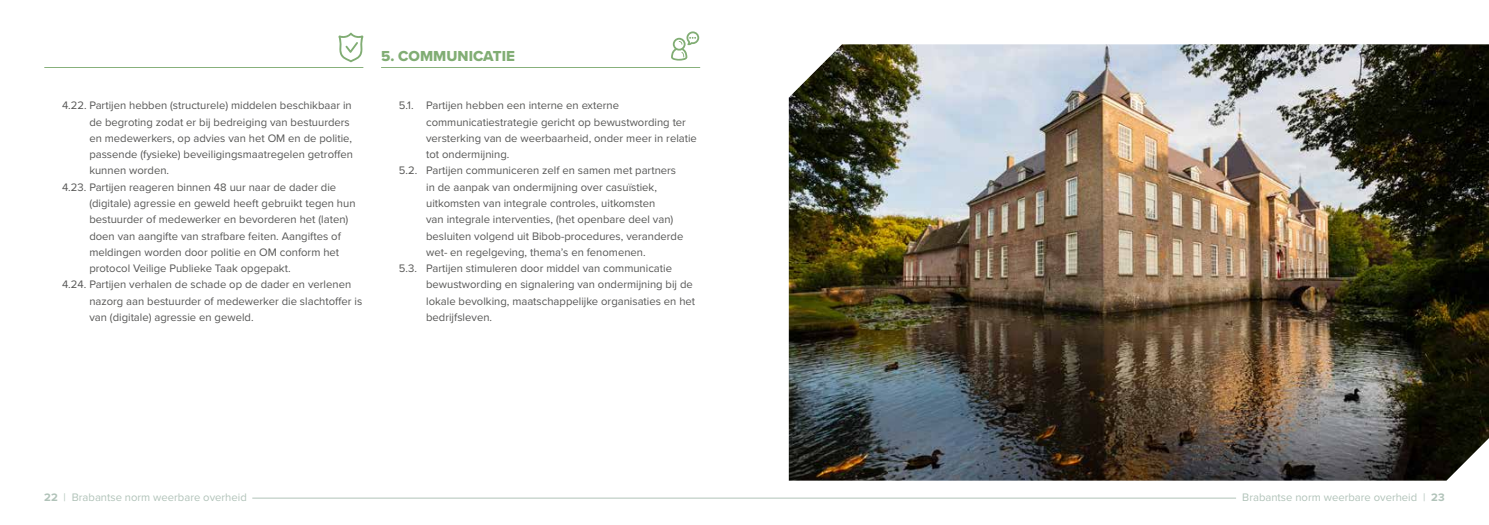
<style>
.page{position:relative;width:1489px;height:525px;background:#fff}
.page>*{position:absolute;margin:0;border:0;box-sizing:border-box;transform-origin:0 0}
.t1{font:15px "Proxima Nova Extrabld";color:#81ad74}
.t2{font:11.25px "Proxima Nova";color:#575756}
.t3{font:11.25px "Proxima Nova";color:#b1c3b9}
.s1{font-weight:700}
</style>
<div class="page">
<hr style="left:252px;top:497px;width:983px;height:1px;background:#b1c3b9">
<hr style="left:44px;top:67px;width:319px;height:1px;background:#81ad74">
<svg style="left:338px;top:33px;width:25px;height:29px"></svg>
<hr style="left:381px;top:67px;width:319px;height:1px;background:#81ad74">
<svg style="left:671px;top:31px;width:28px;height:30px"></svg>
<img style="left:788px;top:44px;width:700px;height:436px">
<p class="t2" style="left:62px;top:97px;width:291px">4.22. Partijen hebben (structurele) middelen beschikbaar in</p>
<p class="t2" style="left:89px;top:113px;width:262px">de begroting zodat er bij bedreiging van bestuurders</p>
<p class="t2" style="left:89px;top:130px;width:264px">en medewerkers, op advies van het OM en de politie,</p>
<p class="t2" style="left:89px;top:146px;width:265px">passende (fysieke) beveiligingsmaatregelen getroffen</p>
<p class="t2" style="left:89px;top:162px;width:81px">kunnen worden.</p>
<p class="t2" style="left:62px;top:178px;width:276px">4.23. Partijen reageren binnen 48 uur naar de dader die</p>
<p class="t2" style="left:89px;top:195px;width:268px">(digitale) agressie en geweld heeft gebruikt tegen hun</p>
<p class="t2" style="left:89px;top:211px;width:260px">bestuurder of medewerker en bevorderen het (laten)</p>
<p class="t2" style="left:89px;top:227px;width:253px">doen van aangifte van strafbare feiten. Aangiftes of</p>
<p class="t2" style="left:89px;top:243px;width:251px">meldingen worden door politie en OM conform het</p>
<p class="t2" style="left:89px;top:260px;width:203px">protocol Veilige Publieke Taak opgepakt.</p>
<p class="t2" style="left:62px;top:276px;width:291px">4.24. Partijen verhalen de schade op de dader en verlenen</p>
<p class="t2" style="left:89px;top:292px;width:274px">nazorg aan bestuurder of medewerker die slachtoffer is</p>
<p class="t2" style="left:89px;top:308px;width:166px">van (digitale) agressie en geweld.</p>
<h1 class="t1" style="left:381px;top:45px;width:135px">5. COMMUNICATIE</h1>
<p class="t2" style="left:399px;top:97px;width:222px">5.1. Partijen hebben een interne en externe</p>
<p class="t2" style="left:426px;top:113px;width:261px">communicatiestrategie gericht op bewustwording ter</p>
<p class="t2" style="left:426px;top:130px;width:272px">versterking van de weerbaarheid, onder meer in relatie</p>
<p class="t2" style="left:426px;top:146px;width:85px">tot ondermijning.</p>
<p class="t2" style="left:399px;top:162px;width:279px">5.2. Partijen communiceren zelf en samen met partners</p>
<p class="t2" style="left:426px;top:178px;width:232px">in de aanpak van ondermijning over casuïstiek,</p>
<p class="t2" style="left:426px;top:195px;width:231px">uitkomsten van integrale controles, uitkomsten</p>
<p class="t2" style="left:426px;top:211px;width:249px">van integrale interventies, (het openbare deel van)</p>
<p class="t2" style="left:426px;top:227px;width:259px">besluiten volgend uit Bibob-procedures, veranderde</p>
<p class="t2" style="left:426px;top:243px;width:221px">wet- en regelgeving, thema’s en fenomenen.</p>
<p class="t2" style="left:399px;top:260px;width:275px">5.3. Partijen stimuleren door middel van communicatie</p>
<p class="t2" style="left:426px;top:276px;width:268px">bewustwording en signalering van ondermijning bij de</p>
<p class="t2" style="left:426px;top:292px;width:270px">lokale bevolking, maatschappelijke organisaties en het</p>
<p class="t2" style="left:426px;top:308px;width:67px">bedrijfsleven.</p>
<p class="t3" style="left:44px;top:489px;width:204px"><span class="s1">22</span> | Brabantse norm weerbare overheid</p>
<p class="t3" style="left:1242px;top:489px;width:204px">Brabantse norm weerbare overheid | <span class="s1">23</span></p>
</div>
